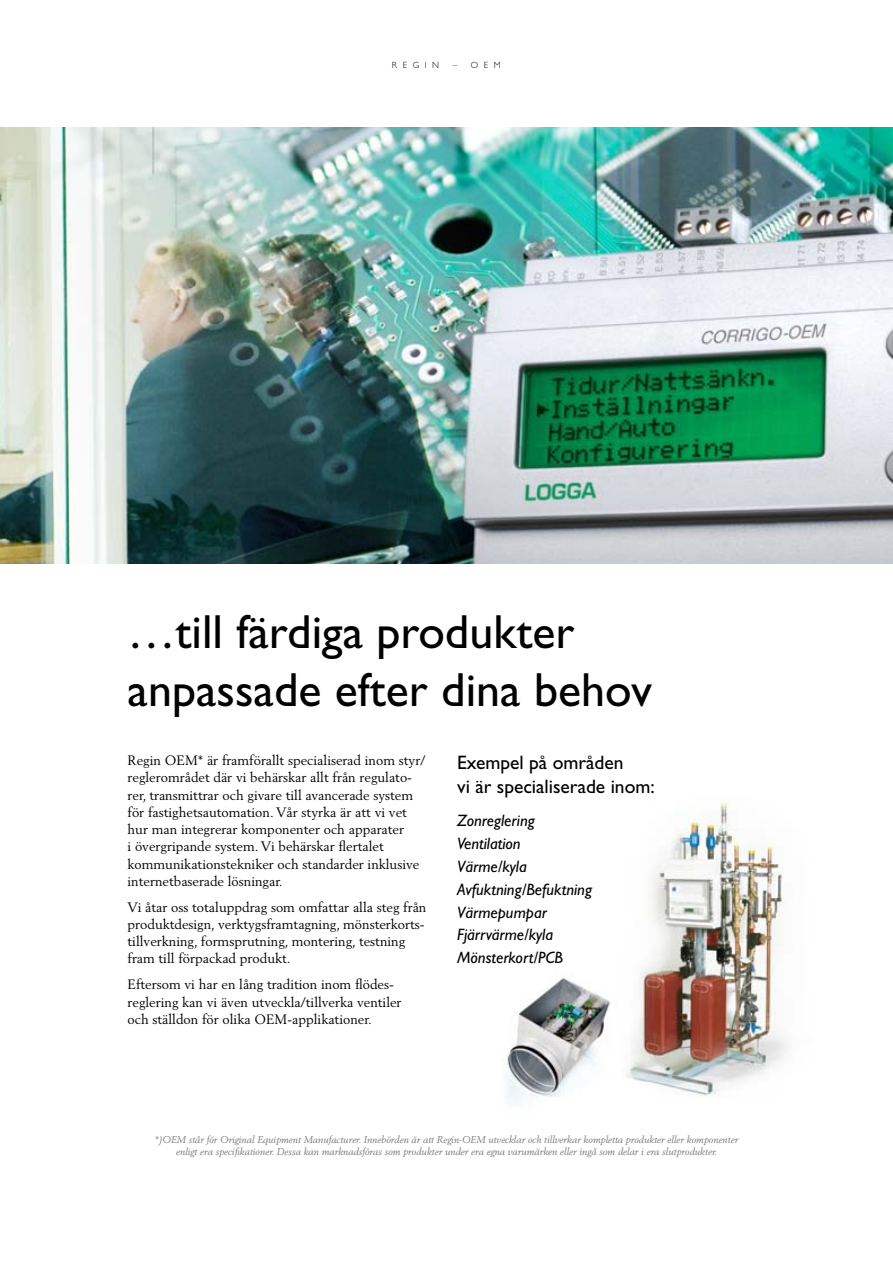
<style>
.page{position:relative;width:893px;height:1263px;background:#fff}
.page>*{position:absolute;margin:0;border:0;box-sizing:border-box;transform-origin:0 0}
.t1{font:48px/57.6px "Gill Sans";color:#000}
.t2{font:19.5px/23.4px "Gill Sans";color:#000}
.t3{font:italic 16.5px/22.8px "Gill Sans";color:#000}
.t4{font:13.5px/17.2px "Berling";color:#000}
.t5{font:italic 9.75px/11.7px "Berling";color:#7b7c7e;text-align:center}
.t6{font:300 9px "Gill Sans";letter-spacing:.62em;color:#000}
</style>
<div class="page">
<img style="left:626px;top:801px;width:162px;height:297px">
<img style="left:0;top:128px;width:893px;height:435px">
<img style="left:502px;top:978px;width:109px;height:127px">
<p class="t6" style="left:392px;top:60px;width:49px">REGIN</p>
<p class="t6" style="left:453px;top:60px;width:50px">– OEM</p>
<h1 class="t1" style="left:128px;top:604px;width:526px">…till färdiga produkter anpassade efter dina behov</h1>
<p class="t4" style="left:128px;top:752px;width:299px">Regin OEM* är framförallt specialiserad inom styr/ reglerområdet där vi behärskar allt från regulato&shy;rer, transmittrar och givare till avancerade system för fastighetsautomation. Vår styrka är att vi vet hur man integrerar komponenter och apparater<br>i övergripande system. Vi behärskar flertalet kommunikationstekniker och standarder inklusive internetbaserade lösningar.</p>
<p class="t4" style="left:128px;top:898px;width:300px">Vi åtar oss totaluppdrag som omfattar alla steg från produktdesign, verktygsframtagning, mönsterkorts&shy;tillverkning, formsprutning, montering, testning fram till förpackad produkt.</p>
<p class="t4" style="left:128px;top:976px;width:276px">Eftersom vi har en lång tradition inom flödes&shy;reglering kan vi även utveckla/tillverka ventiler och ställdon för olika OEM-applikationer.</p>
<h2 class="t2" style="left:457px;top:751px;width:199px">Exempel på områden<br>vi är specialiserade inom:</h2>
<p class="t3" style="left:457px;top:809px;width:136px">Zonreglering<br>Ventilation<br>Värme/kyla<br>Avfuktning/Befuktning<br>Värmepumpar<br>Fjärrvärme/kyla<br>Mönsterkort/PCB</p>
<p class="t5" style="left:155px;top:1134px;width:585px">*)OEM står för Original Equipment Manufacturer. Innebörden är att Regin-OEM utvecklar och tillverkar kompletta produkter eller komponenter enligt era specifikationer. Dessa kan marknadsföras som produkter under era egna varumärken eller ingå som delar i era slutprodukter.</p>
</div>
